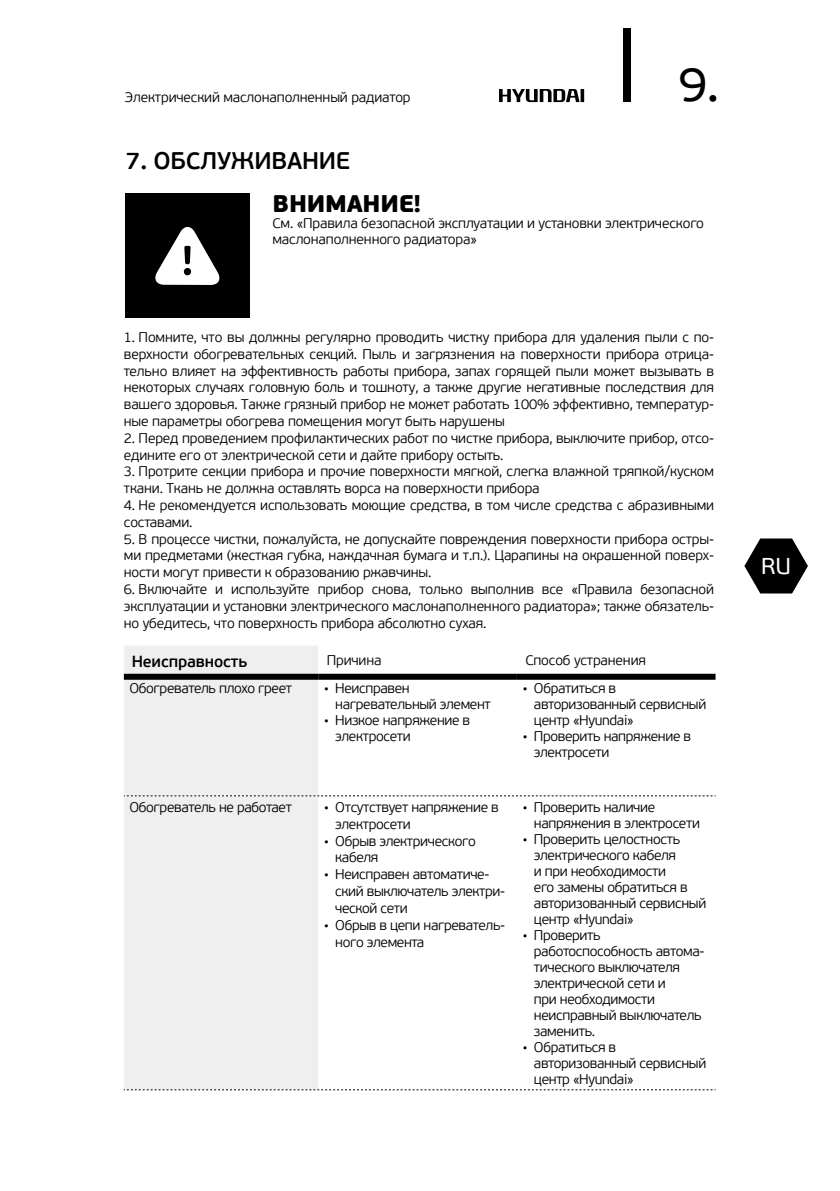
<style>
.page{position:relative;width:840px;height:1191px;background:#fff}
.page>*{position:absolute;margin:0;border:0;box-sizing:border-box;transform-origin:0 0}
.t1{font:48px "PF Beau Sans Pro";color:#000}
.t2{font:600 24px "PF Beau Sans Pro";letter-spacing:-.01em;color:#000}
.t3{font:900 24px "PF Beau Sans Pro";letter-spacing:-.01em;color:#000}
.t4{font:22.8px "PF Beau Sans Pro";color:#fff}
.t5{font:600 16px "PF Beau Sans Pro";letter-spacing:-.01em;color:#000}
.t6{font:300 14px/16px "PF Beau Sans Pro";letter-spacing:-.025em;color:#000}
</style>
<div class="page">
<div style="left:623px;top:28px;width:7px;height:73px;background:#000"></div>
<svg style="left:744px;top:538px;width:63px;height:55px"></svg>
<svg style="left:499px;top:89px;width:85px;height:13px"></svg>
<div style="left:124px;top:646px;width:194px;height:443px;background:#efeff0"></div>
<svg style="left:124px;top:1089px;width:591px;height:1px"></svg>
<svg style="left:124px;top:795px;width:591px;height:1px"></svg>
<div style="left:318px;top:674px;width:198px;height:6px;background:#000"></div>
<div style="left:516px;top:674px;width:199px;height:6px;background:#000"></div>
<div style="left:124px;top:674px;width:194px;height:6px;background:#000"></div>
<div style="left:125px;top:194px;width:124px;height:124px;background:#000"></div>
<svg style="left:155px;top:227px;width:65px;height:58px"></svg>
<p class="t6" style="left:125px;top:89px;width:287px">Электрический маслонаполненный радиатор</p>
<h1 class="t1" style="left:678px;top:57px;width:42px">9.</h1>
<h2 class="t2" style="left:126px;top:146px;width:226px">7. ОБСЛУЖИВАНИЕ</h2>
<h2 class="t3" style="left:272px;top:188px;width:150px">ВНИМАНИЕ!</h2>
<p class="t6" style="left:272px;top:215px;width:432px">См. «Правила безопасной эксплуатации и установки электрического маслонаполненного радиатора»</p>
<p class="t6" style="left:124px;top:329px;width:591px;line-height:16.8px;text-align:justify">1. Помните, что вы должны регулярно проводить чистку прибора для удаления пыли с по&shy;верхности обогревательных секций. Пыль и загрязнения на поверхности прибора отрица&shy;тельно влияет на эффективность работы прибора, запах горящей пыли может вызывать в некоторых случаях головную боль и тошноту, а также другие негативные последствия для вашего здоровья. Также грязный прибор не может работать 100% эффективно, температур&shy;ные параметры обогрева помещения могут быть нарушены</p>
<p class="t6" style="left:124px;top:430px;width:591px;line-height:16.8px">2. Перед проведением профилактических работ по чистке прибора, выключите прибор, отсо&shy;едините его от электрической сети и дайте прибору остыть.</p>
<p class="t6" style="left:124px;top:463px;width:591px;line-height:16.8px">3. Протрите секции прибора и прочие поверхности мягкой, слегка влажной тряпкой/куском ткани. Ткань не должна оставлять ворса на поверхности прибора</p>
<p class="t6" style="left:124px;top:497px;width:591px;line-height:16.8px">4. Не рекомендуется использовать моющие средства, в том числе средства с абразивными составами.</p>
<p class="t6" style="left:124px;top:530px;width:591px;line-height:16.8px;text-align:justify">5. В процессе чистки, пожалуйста, не допускайте повреждения поверхности прибора остры&shy;ми предметами (жесткая губка, наждачная бумага и т.п.). Царапины на окрашенной поверх&shy;ности могут привести к образованию ржавчины.</p>
<p class="t6" style="left:124px;top:581px;width:591px;line-height:16.8px;text-align:justify">6. Включайте и используйте прибор снова, только выполнив все «Правила безопасной эксплуатации и установки электрического маслонаполненного радиатора»; также обязатель&shy;но убедитесь, что поверхность прибора абсолютно сухая.</p>
<p class="t5" style="left:132px;top:652px;width:117px">Неисправность</p>
<p class="t6" style="left:326px;top:652px;width:56px">Причина</p>
<p class="t6" style="left:525px;top:652px;width:122px">Способ устранения</p>
<p class="t6" style="left:129px;top:680px;width:164px">Обогреватель плохо греет</p>
<p class="t6" style="left:335px;top:680px;width:157px;text-indent:-11px">• Неисправен нагревательный элемент</p>
<p class="t6" style="left:335px;top:712px;width:136px;text-indent:-11px">• Низкое напряжение в электросети</p>
<p class="t6" style="left:533px;top:680px;width:174px;text-indent:-11px">• Обратиться в авторизованный сервисный центр «Hyundai»</p>
<p class="t6" style="left:533px;top:728px;width:159px;text-indent:-11px">• Проверить напряжение в электросети</p>
<p class="t6" style="left:129px;top:799px;width:164px">Обогреватель не работает</p>
<p class="t6" style="left:335px;top:799px;width:165px;line-height:16.8px;text-indent:-11px">• Отсутствует напряжение в электросети</p>
<p class="t6" style="left:335px;top:832px;width:142px;line-height:16.8px;text-indent:-11px">• Обрыв электрического кабеля</p>
<p class="t6" style="left:335px;top:866px;width:171px;line-height:16.8px;text-indent:-11px">• Неисправен автоматиче&shy;ский выключатель электри&shy;ческой сети</p>
<p class="t6" style="left:335px;top:916px;width:171px;line-height:16.8px;text-indent:-11px">• Обрыв в цепи нагреватель&shy;ного элемента</p>
<p class="t6" style="left:533px;top:799px;width:167px;text-indent:-11px">• Проверить наличие напряжения в электросети</p>
<p class="t6" style="left:533px;top:831px;width:174px;text-indent:-11px">• Проверить целостность электрического кабеля<br>и при необходимости<br>его замены обратиться в авторизованный сервисный центр «Hyundai»</p>
<p class="t6" style="left:533px;top:927px;width:172px;text-indent:-11px">• Проверить работоспособность автома&shy;тического выключателя электрической сети и<br>при необходимости неисправный выключатель заменить.</p>
<p class="t6" style="left:533px;top:1039px;width:174px;text-indent:-11px">• Обратиться в авторизованный сервисный центр «Hyundai»</p>
<h3 class="t4" style="left:760px;top:553px;width:31px">RU</h3>
</div>
